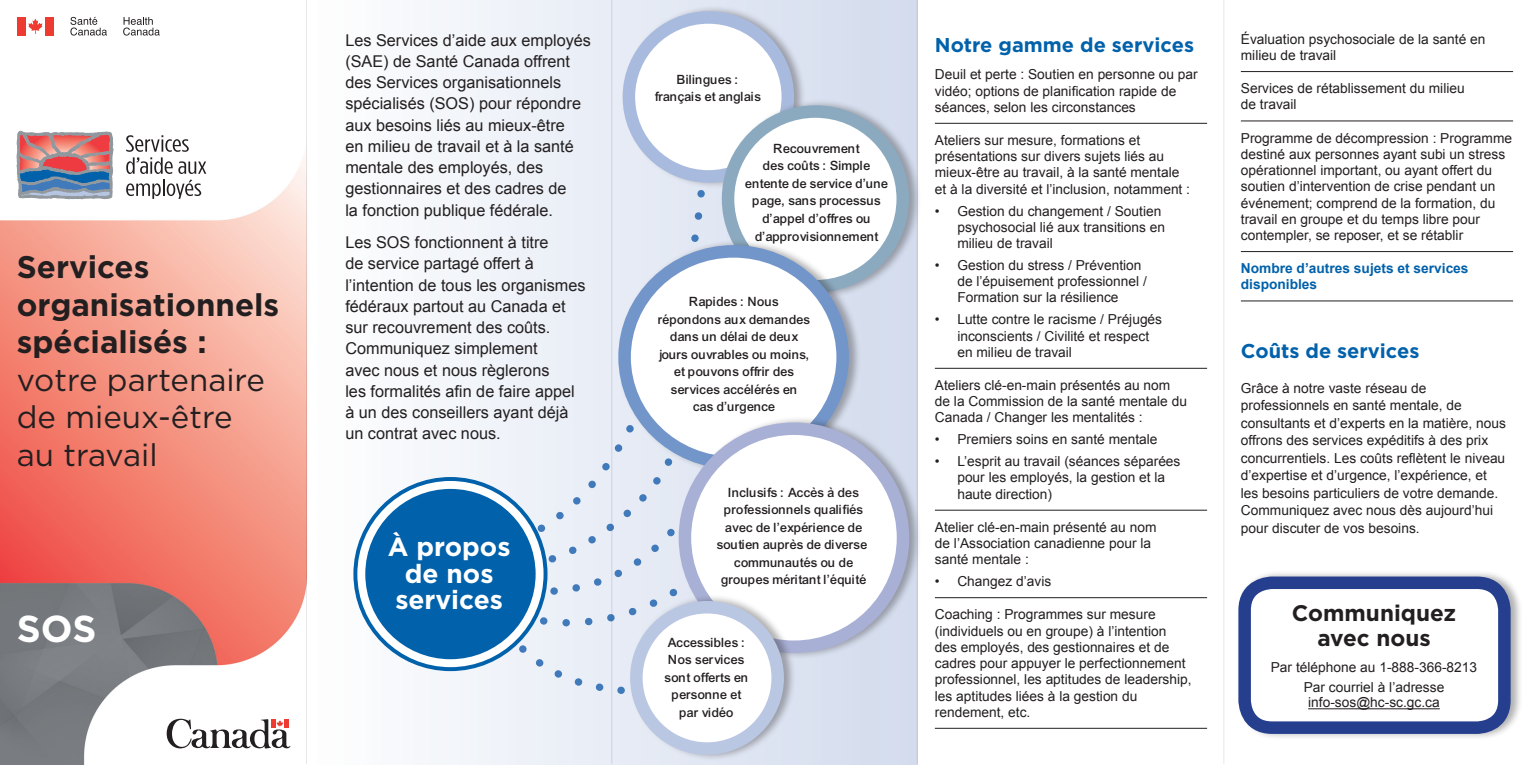
<style>
.page{position:relative;width:1530px;height:765px;background:#fff}
.page>*{position:absolute;margin:0;border:0;box-sizing:border-box;transform-origin:0 0}
.t1{font:700 37.5px "Gotham";color:#fff}
.t2{font:700 31.25px/37.5px "Gotham";color:#231f20}
.t3{font:31.25px/37.5px "Gotham";color:#231f20}
.t4{font:700 26.25px/26.2px "Gotham";color:#fff;text-align:center}
.t5{font:700 22.5px/25px "Gotham";color:#231f20;text-align:center}
.t6{font:700 20px "Gotham";color:#0161aa}
.t7{font:16.25px/21.2px "Arial";color:#231f20}
.t8{font:13.75px/16.2px "Arial";color:#231f20}
.t9{font:13.75px/17.5px "Arial Mdm";color:#231f20;text-align:center}
.t10{font:13.75px/17.5px "Arial Mdm";color:#242021;text-align:center}
.t11{font:700 13.75px/16.2px "Arial";color:#0161aa}
</style>
<div class="page">
<img style="left:0;top:140px;width:306px;height:625px">
<div style="left:308px;top:1px;width:609px;height:763px;background:linear-gradient(to right,#fdfdfe,#d3dbed)"></div>
<hr style="left:935px;top:123px;width:272px;height:1px;background:#231f20">
<hr style="left:935px;top:368px;width:272px;height:1px;background:#231f20">
<hr style="left:935px;top:510px;width:272px;height:1px;background:#231f20">
<hr style="left:935px;top:597px;width:272px;height:1px;background:#231f20">
<hr style="left:935px;top:728px;width:272px;height:1px;background:#231f20">
<hr style="left:1241px;top:71px;width:272px;height:1px;background:#231f20">
<hr style="left:1241px;top:121px;width:272px;height:1px;background:#231f20">
<hr style="left:1241px;top:251px;width:272px;height:1px;background:#231f20">
<hr style="left:1241px;top:301px;width:272px;height:1px;background:#231f20">
<div style="left:531px;top:155px;width:179px;height:284px;background:#eaeef7"></div>
<div style="left:508px;top:439px;width:169px;height:261px;background:#eaeef6"></div>
<svg style="left:355px;top:479px;width:191px;height:190px"></svg>
<div style="left:353px;top:477px;width:195px;height:194px;border:4px solid #0161aa;border-radius:50%"></div>
<div style="left:365px;top:489px;width:171px;height:170px;background:#0161aa;border-radius:50%"></div>
<div style="left:621px;top:4px;width:185px;height:185px;background:#231f20;opacity:.35"></div>
<div style="left:629px;top:17px;width:159px;height:159px;background:#fff;border-radius:50%"></div>
<div style="left:623px;top:11px;width:171px;height:172px;border:12px solid #a8badd;border-radius:50%"></div>
<div style="left:721px;top:98px;width:200px;height:201px;background:#231f20;opacity:.35"></div>
<div style="left:728px;top:112px;width:175px;height:174px;background:#fff;border-radius:50%"></div>
<div style="left:722px;top:105px;width:187px;height:187px;border:12px solid #8caabf;border-radius:50%"></div>
<div style="left:617px;top:238px;width:244px;height:238px;background:#231f20;opacity:.35"></div>
<div style="left:625px;top:251px;width:218px;height:212px;background:#fff;border-radius:50%"></div>
<div style="left:618px;top:245px;width:231px;height:224px;border:12px solid #7295ca;border-radius:50%"></div>
<div style="left:677px;top:416px;width:245px;height:244px;background:#231f20;opacity:.35"></div>
<div style="left:685px;top:429px;width:218px;height:218px;background:#fff;border-radius:50%"></div>
<div style="left:679px;top:422px;width:230px;height:231px;border:12px solid #a9b0d6;border-radius:50%"></div>
<div style="left:629px;top:594px;width:167px;height:168px;background:#231f20;opacity:.35"></div>
<div style="left:636px;top:607px;width:142px;height:142px;background:#fff;border-radius:50%"></div>
<div style="left:630px;top:601px;width:154px;height:154px;border:12px solid #bac7e3;border-radius:50%"></div>
<div style="left:1237px;top:570px;width:286px;height:171px;background:#231f20;opacity:.35"></div>
<div style="left:1245px;top:583px;width:259px;height:145px;background:#fff;border-radius:28px"></div>
<hr style="left:1308px;top:708px;width:132px;height:1px;background:#231f20">
<div style="left:1238px;top:577px;width:273px;height:157px;border:12px solid #253f8e;border-radius:28px"></div>
<hr style="left:306px;top:0;width:1px;height:764px;background:#e6e7e9">
<hr style="left:612px;top:0;width:1px;height:764px;background:#e6e7e9">
<hr style="left:917px;top:0;width:1px;height:764px;background:#e6e7e9">
<hr style="left:1224px;top:0;width:1px;height:764px;background:#e6e7e9">
<svg style="left:17px;top:131px;width:96px;height:68px"></svg>
<svg style="left:126px;top:135px;width:80px;height:64px"></svg>
<svg style="left:123px;top:17px;width:37px;height:19px"></svg>
<svg style="left:70px;top:17px;width:37px;height:19px"></svg>
<div style="left:17px;top:17px;width:8px;height:18px;background:#ee3b32"></div>
<svg style="left:28px;top:19px;width:14px;height:15px"></svg>
<div style="left:45px;top:17px;width:9px;height:18px;background:#ee3b32"></div>
<svg style="left:166px;top:719px;width:125px;height:30px"></svg>
<h2 class="t2" style="left:17px;top:248px;width:264px">Services organisationnels spécialisés :</h2>
<h2 class="t3" style="left:17px;top:360px;width:250px">votre partenaire de mieux-être au travail</h2>
<h1 class="t1" style="left:17px;top:604px;width:81px">SOS</h1>
<p class="t7" style="left:345px;top:29px;width:247px">Les Services d’aide aux employés (SAE) de Santé Canada offrent des Services organisationnels spécialisés (SOS) pour répondre aux besoins liés au mieux-être<br>en milieu de travail et à la santé mentale des employés, des gestionnaires et des cadres de<br>la fonction publique fédérale.</p>
<p class="t7" style="left:345px;top:232px;width:242px">Les SOS fonctionnent à titre<br>de service partagé offert à l’intention de tous les organismes fédéraux partout au Canada et sur recouvrement des coûts.<br>Communiquez simplement<br>avec nous et nous règlerons<br>les formalités afin de faire appel à un des conseillers ayant déjà un contrat avec nous.</p>
<h3 class="t4" style="left:388px;top:534px;width:124px">À propos de nos services</h3>
<p class="t9" style="left:655px;top:71px;width:108px">Bilingues : français et anglais</p>
<p class="t9" style="left:746px;top:140px;width:144px">Recouvrement<br>des coûts : Simple entente de service d’une page, sans processus d’appel d’offres ou d’approvisionnement</p>
<p class="t9" style="left:658px;top:293px;width:154px">Rapides : Nous répondons aux demandes dans un délai de deux jours ouvrables ou moins, et pouvons offrir des services accélérés en<br>cas d’urgence</p>
<p class="t10" style="left:717px;top:484px;width:152px">Inclusifs : Accès à des professionnels qualifiés avec de l’expérience de soutien auprès de diverse communautés ou de groupes méritant l’équité</p>
<p class="t9" style="left:665px;top:634px;width:85px">Accessibles :<br>Nos services sont offerts en personne et par vidéo</p>
<h3 class="t6" style="left:935px;top:31px;width:261px">Notre gamme de services</h3>
<p class="t8" style="left:935px;top:66px;width:264px">Deuil et perte : Soutien en personne ou par vidéo; options de planification rapide de séances, selon les circonstances</p>
<p class="t8" style="left:935px;top:132px;width:257px">Ateliers sur mesure, formations et présentations sur divers sujets liés au mieux-être au travail, à la santé mentale et à la diversité et l’inclusion, notamment :</p>
<p class="t8" style="left:957px;top:203px;width:209px;text-indent:-22px">• Gestion du changement / Soutien psychosocial lié aux transitions en milieu de travail</p>
<p class="t8" style="left:957px;top:257px;width:191px;text-indent:-22px">• Gestion du stress / Prévention de l’épuisement professionnel /<br>Formation sur la résilience</p>
<p class="t8" style="left:957px;top:311px;width:206px;text-indent:-22px">• Lutte contre le racisme / Préjugés inconscients / Civilité et respect en milieu de travail</p>
<p class="t8" style="left:935px;top:377px;width:254px">Ateliers clé-en-main présentés au nom de la Commission de la santé mentale du<br>Canada / Changer les mentalités :</p>
<p class="t8" style="left:935px;top:431px;width:224px">• Premiers soins en santé mentale</p>
<p class="t8" style="left:957px;top:453px;width:225px;text-indent:-22px">• L’esprit au travail (séances séparées pour les employés, la gestion et la haute direction)</p>
<p class="t8" style="left:935px;top:519px;width:223px">Atelier clé-en-main présenté au nom de l’Association canadienne pour la santé mentale :</p>
<p class="t8" style="left:935px;top:573px;width:118px">• Changez d’avis</p>
<p class="t8" style="left:935px;top:606px;width:258px">Coaching : Programmes sur mesure (individuels ou en groupe) à l’intention des employés, des gestionnaires et de cadres pour appuyer le perfectionnement professionnel, les aptitudes de leadership, les aptitudes liées à la gestion du rendement, etc.</p>
<p class="t8" style="left:1241px;top:31px;width:246px">Évaluation psychosociale de la santé en milieu de travail</p>
<p class="t8" style="left:1241px;top:80px;width:225px">Services de rétablissement du milieu de travail</p>
<p class="t8" style="left:1241px;top:130px;width:273px">Programme de décompression : Programme destiné aux personnes ayant subi un stress opérationnel important, ou ayant offert du soutien d’intervention de crise pendant un événement; comprend de la formation, du travail en groupe et du temps libre pour contempler, se reposer, et se rétablir</p>
<p class="t11" style="left:1241px;top:261px;width:229px">Nombre d’autres sujets et services disponibles</p>
<h3 class="t6" style="left:1241px;top:338px;width:180px">Coûts de services</h3>
<p class="t8" style="left:1241px;top:379px;width:267px;line-height:17.5px">Grâce à notre vaste réseau de professionnels en santé mentale, de consultants et d’experts en la matière, nous offrons des services expéditifs à des prix concurrentiels. Les coûts reflètent le niveau d’expertise et d’urgence, l’expérience, et les besoins particuliers de votre demande.<br>Communiquez avec nous dès aujourd’hui pour discuter de vos besoins.</p>
<h3 class="t5" style="left:1292px;top:601px;width:166px">Communiquez avec nous</h3>
<p class="t8" style="left:1271px;top:657px;width:208px;line-height:20.6px;text-align:center">Par téléphone au 1-888-366-8213<br>Par courriel à l’adresse</p>
<p class="t8" style="left:1308px;top:695px;width:133px">info-sos@hc-sc.gc.ca</p>
</div>
